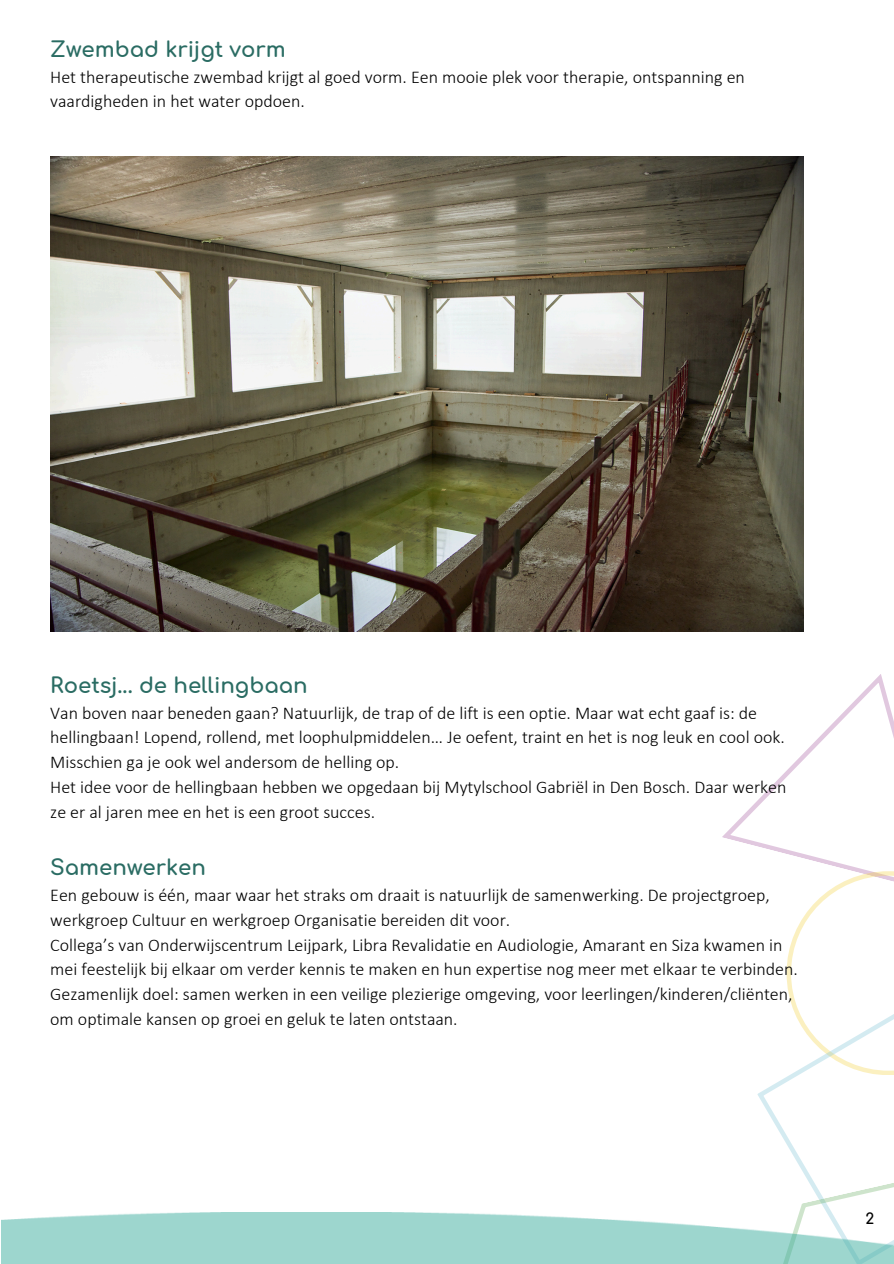
<style>
.page{position:relative;width:894px;height:1264px;background:#fff}
.page>*{position:absolute;margin:0;border:0;box-sizing:border-box;transform-origin:0 0}
.t1{font:700 21.3px "Comfortaa";color:#2a6c63}
.t2{font:300 18px/24.8px "Calibri";color:#000}
.t3{font:700 15px "Comfortaa";color:#000}
</style>
<div class="page">
<svg style="left:722px;top:674px;width:171px;height:538px"></svg>
<img style="left:1px;top:1212px;width:892px;height:51px">
<img style="left:50px;top:157px;width:753px;height:474px">
<h1 class="t1" style="left:50px;top:38px;width:237px">Zwembad krijgt vorm</h1>
<h1 class="t2" style="left:50px;top:66px;width:696px">Het therapeutische zwembad krijgt al goed vorm. Een mooie plek voor therapie, ontspanning en vaardigheden in het water opdoen.</h1>
<h1 class="t1" style="left:50px;top:674px;width:259px">Roetsj... de hellingbaan</h1>
<h1 class="t2" style="left:50px;top:701px;width:737px">Van boven naar beneden gaan? Natuurlijk, de trap of de lift is een optie. Maar wat echt gaaf is: de hellingbaan! Lopend, rollend, met loophulpmiddelen… Je oefent, traint en het is nog leuk en cool ook.<br>Misschien ga je ook wel andersom de helling op.<br>Het idee voor de hellingbaan hebben we opgedaan bij Mytylschool Gabriël in Den Bosch. Daar werken ze er al jaren mee en het is een groot succes.</h1>
<p class="t1" style="left:50px;top:856px;width:157px">Samenwerken</p>
<p class="t2" style="left:50px;top:884px;width:748px">Een gebouw is één, maar waar het straks om draait is natuurlijk de samenwerking. De projectgroep, werkgroep Cultuur en werkgroep Organisatie bereiden dit voor.<br>Collega’s van Onderwijscentrum Leijpark, Libra Revalidatie en Audiologie, Amarant en Siza kwamen in mei feestelijk bij elkaar om verder kennis te maken en hun expertise nog meer met elkaar te verbinden.<br>Gezamenlijk doel: samen werken in een veilige plezierige omgeving, voor leerlingen/kinderen/cliënten, om optimale kansen op groei en geluk te laten ontstaan.</p>
<h1 class="t3" style="left:865px;top:1210px;width:10px">2</h1>
</div>
